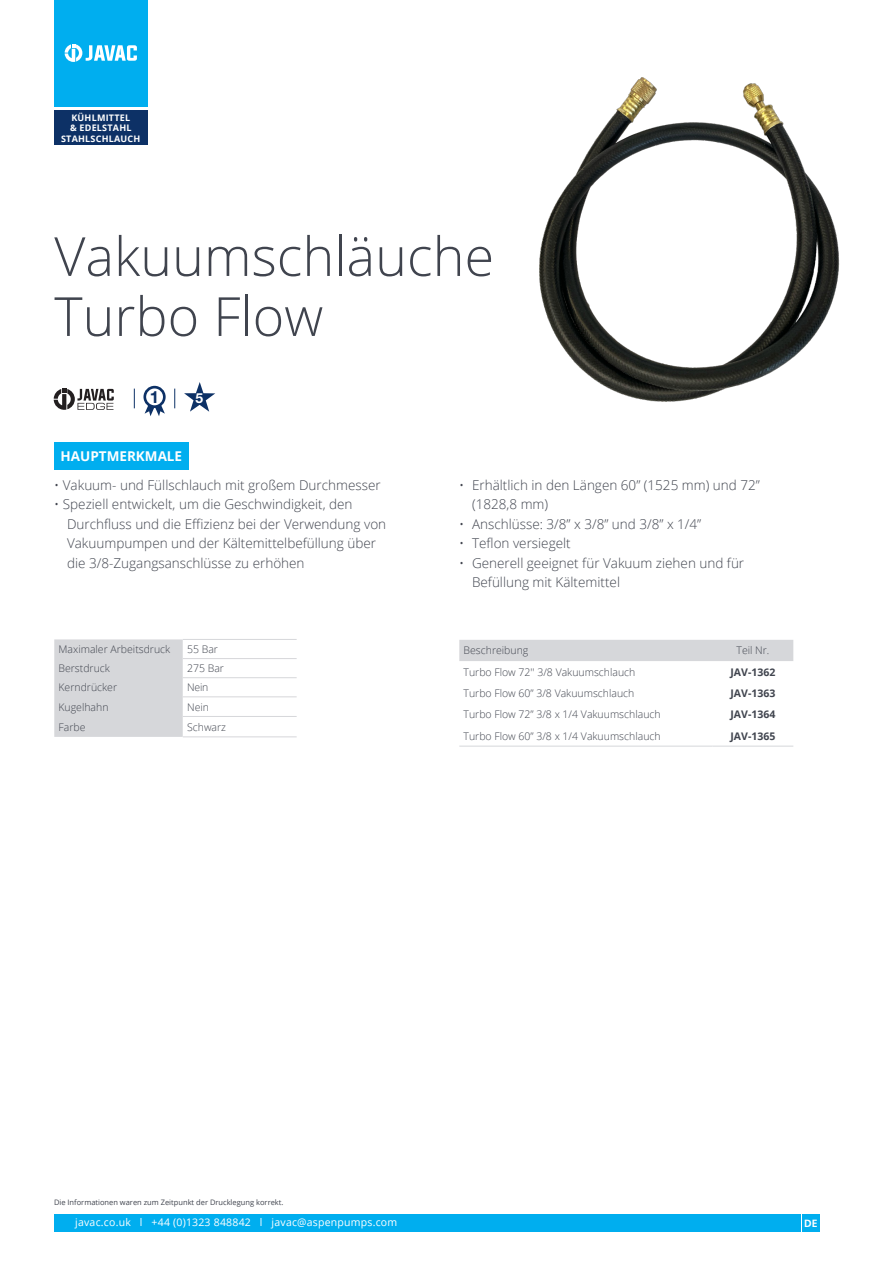
<style>
.page{position:relative;width:893px;height:1263px;background:#fff}
.page>*{position:absolute;margin:0;border:0;box-sizing:border-box;transform-origin:0 0}
.t1{font:300 54px/60px "Open Sans";color:#40444e}
.t2{font:700 16.95px "Helvetica Neue";color:#0d3166}
.t3{font:700 13.8px "Helvetica Neue";color:#fff}
.t4{font:300 13.5px/19.5px "Open Sans";color:#40444e}
.t5{font:700 13.5px "Open Sans";color:#fff}
.t6{font:300 10.5px "Open Sans";color:#40444e}
.t7{font:10.5px "Open Sans";letter-spacing:.02em;color:#fff}
.t8{font:700 10.5px "Open Sans";color:#40444e}
.t9{font:700 10.5px "Frutiger LT Pro";color:#fff}
.t10{font:700 9px "Open Sans";letter-spacing:.025em;color:#fff}
.t11{font:7.5px "Open Sans";color:#40444e}
</style>
<div class="page">
<div style="left:54px;top:0;width:94px;height:106px;background:#00aeef"></div>
<svg style="left:65px;top:44px;width:72px;height:18px"></svg>
<div style="left:54px;top:1214px;width:746px;height:17px;background:#00aeef"></div>
<div style="left:802px;top:1214px;width:17px;height:17px;background:#00aeef"></div>
<div style="left:54px;top:111px;width:94px;height:34px;background:#0d3166"></div>
<div style="left:459px;top:640px;width:334px;height:21px;background:#d6d7da"></div>
<hr style="left:459px;top:746px;width:253px;height:1px;background:#d6d7da">
<hr style="left:712px;top:746px;width:81px;height:1px;background:#d6d7da">
<svg style="left:54px;top:639px;width:242px;height:98px"></svg>
<hr style="left:183px;top:639px;width:114px;height:1px;background:#d6d7da">
<hr style="left:183px;top:658px;width:114px;height:1px;background:#d6d7da">
<hr style="left:183px;top:677px;width:114px;height:1px;background:#d6d7da">
<hr style="left:183px;top:696px;width:114px;height:1px;background:#d6d7da">
<hr style="left:183px;top:716px;width:114px;height:1px;background:#d6d7da">
<hr style="left:183px;top:736px;width:114px;height:1px;background:#d6d7da">
<img style="left:539px;top:77px;width:301px;height:325px">
<svg style="left:54px;top:389px;width:60px;height:21px"></svg>
<svg style="left:134px;top:389px;width:1px;height:19px"></svg>
<svg style="left:174px;top:389px;width:1px;height:19px"></svg>
<svg style="left:145px;top:402px;width:20px;height:14px"></svg>
<div style="left:145px;top:387px;width:19px;height:20px;background:#fff;border-radius:50%"></div>
<div style="left:143px;top:386px;width:23px;height:22px;border:3px solid #0d3166;border-radius:50%"></div>
<svg style="left:184px;top:382px;width:31px;height:30px"></svg>
<div style="left:54px;top:442px;width:135px;height:27px;background:#00aeef"></div>
<p class="t10" style="left:71px;top:111px;width:60px">KÜHLMITTEL</p>
<p class="t10" style="left:70px;top:121px;width:63px">&amp; EDELSTAHL</p>
<p class="t10" style="left:61px;top:132px;width:81px">STAHLSCHLAUCH</p>
<p class="t1" style="left:54px;top:225px;width:441px">Vakuumschläuche<br>Turbo Flow</p>
<p class="t2" style="left:150px;top:383px;width:11px">1</p>
<p class="t3" style="left:195px;top:388px;width:9px">5</p>
<p class="t5" style="left:61px;top:446px;width:123px">HAUPTMERKMALE</p>
<p class="t4" style="left:54px;top:475px;width:328px">• Vakuum- und Füllschlauch mit großem Durchmesser</p>
<p class="t4" style="left:67px;top:494px;width:321px;text-indent:-13px">• Speziell entwickelt, um die Geschwindigkeit, den Durchfluss und die Effizienz bei der Verwendung von Vakuumpumpen und der Kältemittelbefüllung über die 3/8-Zugangsanschlüsse zu erhöhen</p>
<p class="t6" style="left:59px;top:642px;width:113px">Maximaler Arbeitsdruck</p>
<p class="t6" style="left:187px;top:642px;width:32px">55 Bar</p>
<p class="t6" style="left:59px;top:661px;width:53px">Berstdruck</p>
<p class="t6" style="left:187px;top:661px;width:38px">275 Bar</p>
<p class="t6" style="left:59px;top:680px;width:60px">Kerndrücker</p>
<p class="t6" style="left:187px;top:680px;width:23px">Nein</p>
<p class="t6" style="left:59px;top:700px;width:52px">Kugelhahn</p>
<p class="t6" style="left:187px;top:700px;width:23px">Nein</p>
<p class="t6" style="left:59px;top:720px;width:28px">Farbe</p>
<p class="t6" style="left:187px;top:720px;width:40px">Schwarz</p>
<p class="t4" style="left:472px;top:475px;width:289px;text-indent:-13px">• Erhältlich in den Längen 60” (1525 mm) und 72” (1828,8 mm)</p>
<p class="t4" style="left:459px;top:514px;width:243px">• Anschlüsse: 3/8” x 3/8” und 3/8” x 1/4”</p>
<p class="t4" style="left:459px;top:533px;width:113px">• Teflon versiegelt</p>
<p class="t4" style="left:472px;top:553px;width:274px;text-indent:-13px">• Generell geeignet für Vakuum ziehen und für<br>Befüllung mit Kältemittel</p>
<p class="t6" style="left:464px;top:643px;width:66px">Beschreibung</p>
<p class="t6" style="left:736px;top:643px;width:34px">Teil Nr.</p>
<p class="t6" style="left:464px;top:665px;width:173px">Turbo Flow 72'' 3/8 Vakuumschlauch</p>
<p class="t8" style="left:730px;top:664px;width:46px">JAV-1362</p>
<p class="t6" style="left:464px;top:686px;width:172px">Turbo Flow 60’’ 3/8 Vakuumschlauch</p>
<p class="t8" style="left:730px;top:686px;width:46px">JAV-1363</p>
<p class="t6" style="left:464px;top:707px;width:199px">Turbo Flow 72’’ 3/8 x 1/4 Vakuumschlauch</p>
<p class="t8" style="left:730px;top:707px;width:46px">JAV-1364</p>
<p class="t6" style="left:464px;top:728px;width:199px">Turbo Flow 60’’ 3/8 x 1/4 Vakuumschlauch</p>
<p class="t8" style="left:730px;top:728px;width:46px">JAV-1365</p>
<p class="t11" style="left:54px;top:1197px;width:231px">Die Informationen waren zum Zeitpunkt der Drucklegung korrekt.</p>
<p class="t7" style="left:75px;top:1215px;width:323px">javac.co.uk l +44 (0)1323 848842 l javac@aspenpumps.com</p>
<p class="t9" style="left:804px;top:1217px;width:15px">DE</p>
</div>
